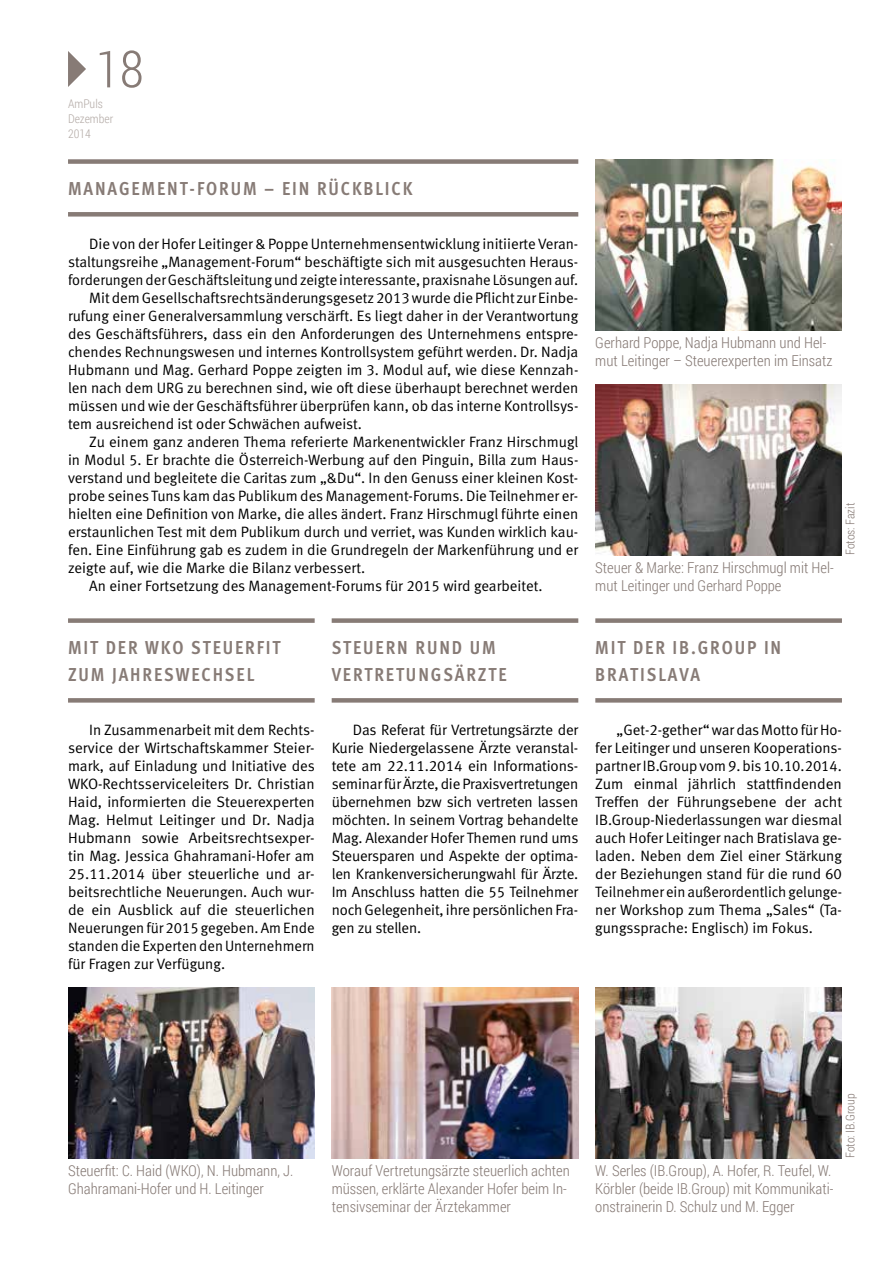
<style>
.page{position:relative;width:893px;height:1263px;background:#fff}
.page>*{position:absolute;margin:0;border:0;box-sizing:border-box;transform-origin:0 0}
.t1{font:300 51px "Roboto Condensed";color:#877b76}
.t2{font:700 18.75px/27px "Meta Cond";letter-spacing:.1em;color:#877b76}
.t3{font:15px/18px "Meta Normal LF";color:#000;text-align:justify}
.t4{font:300 15px/18px "Roboto Condensed";color:#877b76}
.t5{font:300 12px "Roboto Condensed";color:#877b76}
.t6{font:300 12px/15px "Roboto Condensed";color:#b5aca8}
</style>
<div class="page">
<svg style="left:68px;top:51px;width:18px;height:36px"></svg>
<div style="left:68px;top:618px;width:247px;height:5px;background:#877b76"></div>
<div style="left:68px;top:698px;width:247px;height:5px;background:#877b76"></div>
<div style="left:68px;top:159px;width:510px;height:5px;background:#877b76"></div>
<div style="left:68px;top:212px;width:510px;height:5px;background:#877b76"></div>
<div style="left:332px;top:618px;width:246px;height:5px;background:#877b76"></div>
<div style="left:332px;top:698px;width:246px;height:5px;background:#877b76"></div>
<div style="left:595px;top:618px;width:247px;height:5px;background:#877b76"></div>
<div style="left:595px;top:698px;width:247px;height:5px;background:#877b76"></div>
<img style="left:68px;top:987px;width:247px;height:171px">
<img style="left:595px;top:159px;width:247px;height:171px">
<img style="left:595px;top:384px;width:247px;height:171px">
<img style="left:332px;top:987px;width:246px;height:171px">
<img style="left:595px;top:987px;width:247px;height:171px">
<h1 class="t1" style="left:96px;top:34px;width:50px">18</h1>
<p class="t6" style="left:68px;top:96px;width:47px">AmPuls<br>Dezember<br>2014</p>
<p class="t2" style="left:68px;top:175px;width:346px">MANAGEMENT-FORUM – EIN RÜCKBLICK</p>
<p class="t3" style="left:89px;top:235px;width:491px">Die von der Hofer Leitinger &amp; Poppe Unternehmensentwicklung initiierte Veran-</p>
<p class="t3" style="left:68px;top:253px;width:512px">staltungsreihe „Management-Forum“ beschäftigte sich mit ausgesuchten Heraus-</p>
<p class="t3" style="left:68px;top:271px;width:512px">forderungen der Geschäftsleitung und zeigte interessante, praxisnahe Lösungen auf.</p>
<p class="t3" style="left:89px;top:289px;width:490px">Mit dem Gesellschaftsrechtsänderungsgesetz 2013 wurde die Pflicht zur Einbe-</p>
<p class="t3" style="left:68px;top:307px;width:512px">rufung einer Generalversammlung verschärft. Es liegt daher in der Verantwortung</p>
<p class="t3" style="left:68px;top:325px;width:512px">des Geschäftsführers, dass ein den Anforderungen des Unternehmens entspre-</p>
<p class="t3" style="left:68px;top:343px;width:512px">chendes Rechnungswesen und internes Kontrollsystem geführt werden. Dr. Nadja</p>
<p class="t3" style="left:68px;top:361px;width:512px">Hubmann und Mag. Gerhard Poppe zeigten im 3. Modul auf, wie diese Kennzah-</p>
<p class="t3" style="left:68px;top:379px;width:512px">len nach dem URG zu berechnen sind, wie oft diese überhaupt berechnet werden</p>
<p class="t3" style="left:68px;top:397px;width:512px">müssen und wie der Geschäftsführer überprüfen kann, ob das interne Kontrollsys-</p>
<p class="t3" style="left:68px;top:415px;width:295px">tem ausreichend ist oder Schwächen aufweist.</p>
<p class="t3" style="left:89px;top:433px;width:491px">Zu einem ganz anderen Thema referierte Markenentwickler Franz Hirschmugl</p>
<p class="t3" style="left:68px;top:451px;width:512px">in Modul 5. Er brachte die Österreich-Werbung auf den Pinguin, Billa zum Haus-</p>
<p class="t3" style="left:68px;top:469px;width:512px">verstand und begleitete die Caritas zum „&amp;Du“. In den Genuss einer kleinen Kost-</p>
<p class="t3" style="left:68px;top:487px;width:512px">probe seines Tuns kam das Publikum des Management-Forums. Die Teilnehmer er-</p>
<p class="t3" style="left:68px;top:505px;width:512px">hielten eine Definition von Marke, die alles ändert. Franz Hirschmugl führte einen</p>
<p class="t3" style="left:68px;top:523px;width:512px">erstaunlichen Test mit dem Publikum durch und verriet, was Kunden wirklich kau-</p>
<p class="t3" style="left:68px;top:541px;width:512px">fen. Eine Einführung gab es zudem in die Grundregeln der Markenführung und er</p>
<p class="t3" style="left:68px;top:559px;width:299px">zeigte auf, wie die Marke die Bilanz verbessert.</p>
<p class="t3" style="left:89px;top:577px;width:455px">An einer Fortsetzung des Management-Forums für 2015 wird gearbeitet.</p>
<p class="t4" style="left:595px;top:333px;width:239px">Gerhard Poppe, Nadja Hubmann und Hel&shy;mut Leitinger – Steuerexperten im Einsatz</p>
<p class="t4" style="left:595px;top:558px;width:240px">Steuer &amp; Marke: Franz Hirschmugl mit Hel&shy;mut Leitinger und Gerhard Poppe</p>
<p class="t5" style="left:842px;top:555px;width:54px;rotate:-90deg">Fotos: Fazit</p>
<p class="t2" style="left:68px;top:634px;width:214px">MIT DER WKO STEUERFIT<br>ZUM JAHRESWECHSEL</p>
<p class="t3" style="left:68px;top:721px;width:248px;text-indent:21px">In Zusammenarbeit mit dem Rechts&shy;service der Wirtschaftskammer Steier&shy;mark, auf Einladung und Initiative des WKO-Rechtsserviceleiters Dr. Christian Haid, informierten die Steuerexperten Mag. Helmut Leitinger und Dr. Nadja Hubmann sowie Arbeitsrechtsexper&shy;tin Mag. Jessica Ghahramani-Hofer am 25.11.2014 über steuerliche und ar&shy;beitsrechtliche Neuerungen. Auch wur&shy;de ein Ausblick auf die steuerlichen Neuerungen für 2015 gegeben. Am Ende standen die Experten den Unternehmern für Fragen zur Verfügung.</p>
<p class="t2" style="left:332px;top:634px;width:176px">STEUERN RUND UM<br>VERTRETUNGSÄRZTE</p>
<p class="t2" style="left:595px;top:634px;width:187px">MIT DER IB.GROUP IN<br>BRATISLAVA</p>
<p class="t3" style="left:332px;top:721px;width:248px;text-indent:21px">Das Referat für Vertretungsärzte der Kurie Niedergelassene Ärzte veranstal&shy;tete am 22.11.2014 ein Informations&shy;seminar für Ärzte, die Praxisvertretungen übernehmen bzw sich vertreten lassen möchten. In seinem Vortrag behandelte Mag. Alexander Hofer Themen rund ums Steuersparen und Aspekte der optima&shy;len Krankenversicherungwahl für Ärzte.<br>Im Anschluss hatten die 55 Teilnehmer noch Gelegenheit, ihre persönlichen Fra&shy;gen zu stellen.</p>
<p class="t3" style="left:595px;top:721px;width:248px;text-indent:21px">„Get-2-gether“ war das Motto für Ho&shy;fer Leitinger und unseren Kooperations&shy;partner IB.Group vom 9. bis 10.10.2014.<br>Zum einmal jährlich stattfindenden Treffen der Führungsebene der acht IB.Group-Niederlassungen war diesmal auch Hofer Leitinger nach Bratislava ge&shy;laden. Neben dem Ziel einer Stärkung der Beziehungen stand für die rund 60<br>Teilnehmer ein außerordentlich gelunge&shy;ner Workshop zum Thema „Sales“ (Ta&shy;gungssprache: Englisch) im Fokus.</p>
<p class="t5" style="left:842px;top:1158px;width:66px;rotate:-90deg">Foto: IB.Group</p>
<p class="t4" style="left:68px;top:1161px;width:227px">Steuerfit: C. Haid (WKO), N. Hubmann, J.<br>Ghahramani-Hofer und H. Leitinger</p>
<p class="t4" style="left:332px;top:1161px;width:240px">Worauf Vertretungsärzte steuerlich achten müssen, erklärte Alexander Hofer beim In&shy;tensivseminar der Ärztekammer</p>
<p class="t4" style="left:595px;top:1161px;width:240px">W. Serles (IB.Group), A. Hofer, R. Teufel, W.<br>Körbler (beide IB.Group) mit Kommunikati&shy;onstrainerin D. Schulz und M. Egger</p>
</div>
